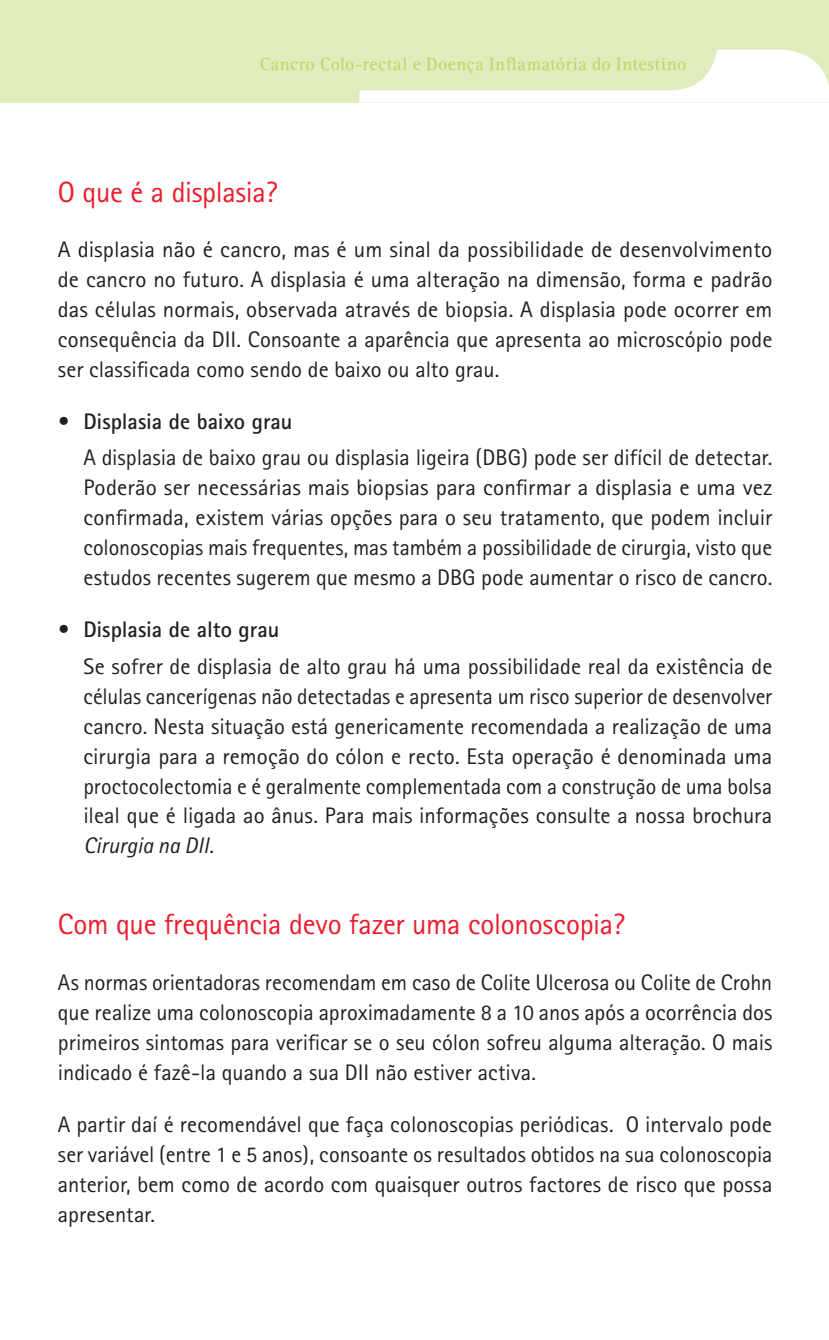
<style>
.page{position:relative;width:829px;height:1340px;background:#fff}
.page>*{position:absolute;margin:0;border:0;box-sizing:border-box;transform-origin:0 0}
.t1{font:29.25px "Rotis Sans Serif";letter-spacing:-.01em;color:#ee1b2c}
.t2{font:22.5px/29.9px "Rotis Sans Serif";color:#231f20;text-align:justify}
.t3{font:700 22.5px "Rotis Sans Serif";letter-spacing:-.005em;color:#231f20}
.t4{font:18px "Rotis Serif";letter-spacing:.025em;color:#bbd75e}
.s1{font-style:italic}
</style>
<div class="page">
<div style="left:0;top:0;width:829px;height:103px;background:#e1ecbd"></div>
<svg style="left:359px;top:50px;width:470px;height:53px"></svg>
<p class="t4" style="left:260px;top:54px;width:428px">Cancro Colo-rectal e Doença Inflamatória do Intestino</p>
<h1 class="t1" style="left:58px;top:174px;width:221px">O que é a displasia?</h1>
<p class="t2" style="left:58px;top:234px;width:716px">A displasia não é cancro, mas é um sinal da possibilidade de desenvolvimento de cancro no futuro. A displasia é uma alteração na dimensão, forma e padrão das células normais, observada através de biopsia. A displasia pode ocorrer em consequência da DII. Consoante a aparência que apresenta ao microscópio pode ser classificada como sendo de baixo ou alto grau.</p>
<p class="t3" style="left:58px;top:407px;width:236px">• Displasia de baixo grau</p>
<p class="t2" style="left:83px;top:442px;width:690px">A displasia de baixo grau ou displasia ligeira (DBG) pode ser difícil de detectar.<br>Poderão ser necessárias mais biopsias para confirmar a displasia e uma vez confirmada, existem várias opções para o seu tratamento, que podem incluir colonoscopias mais frequentes, mas também a possibilidade de cirurgia, visto que estudos recentes sugerem que mesmo a DBG pode aumentar o risco de cancro.</p>
<p class="t3" style="left:58px;top:615px;width:223px">• Displasia de alto grau</p>
<p class="t2" style="left:83px;top:651px;width:690px">Se sofrer de displasia de alto grau há uma possibilidade real da existência de células cancerígenas não detectadas e apresenta um risco superior de desenvolver cancro. Nesta situação está genericamente recomendada a realização de uma cirurgia para a remoção do cólon e recto. Esta operação é denominada uma proctocolectomia e é geralmente complementada com a construção de uma bolsa ileal que é ligada ao ânus. Para mais informações consulte a nossa brochura <span class="s1">Cirurgia na DII</span>.</p>
<h1 class="t1" style="left:58px;top:907px;width:568px">Com que frequência devo fazer uma colonoscopia?</h1>
<p class="t2" style="left:58px;top:966px;width:716px">As normas orientadoras recomendam em caso de Colite Ulcerosa ou Colite de Crohn que realize uma colonoscopia aproximadamente 8 a 10 anos após a ocorrência dos primeiros sintomas para verificar se o seu cólon sofreu alguma alteração. O mais indicado é fazê-la quando a sua DII não estiver activa.</p>
<p class="t2" style="left:58px;top:1108px;width:716px">A partir daí é recomendável que faça colonoscopias periódicas. O intervalo pode ser variável (entre 1 e 5 anos), consoante os resultados obtidos na sua colonoscopia anterior, bem como de acordo com quaisquer outros factores de risco que possa apresentar.</p>
</div>
